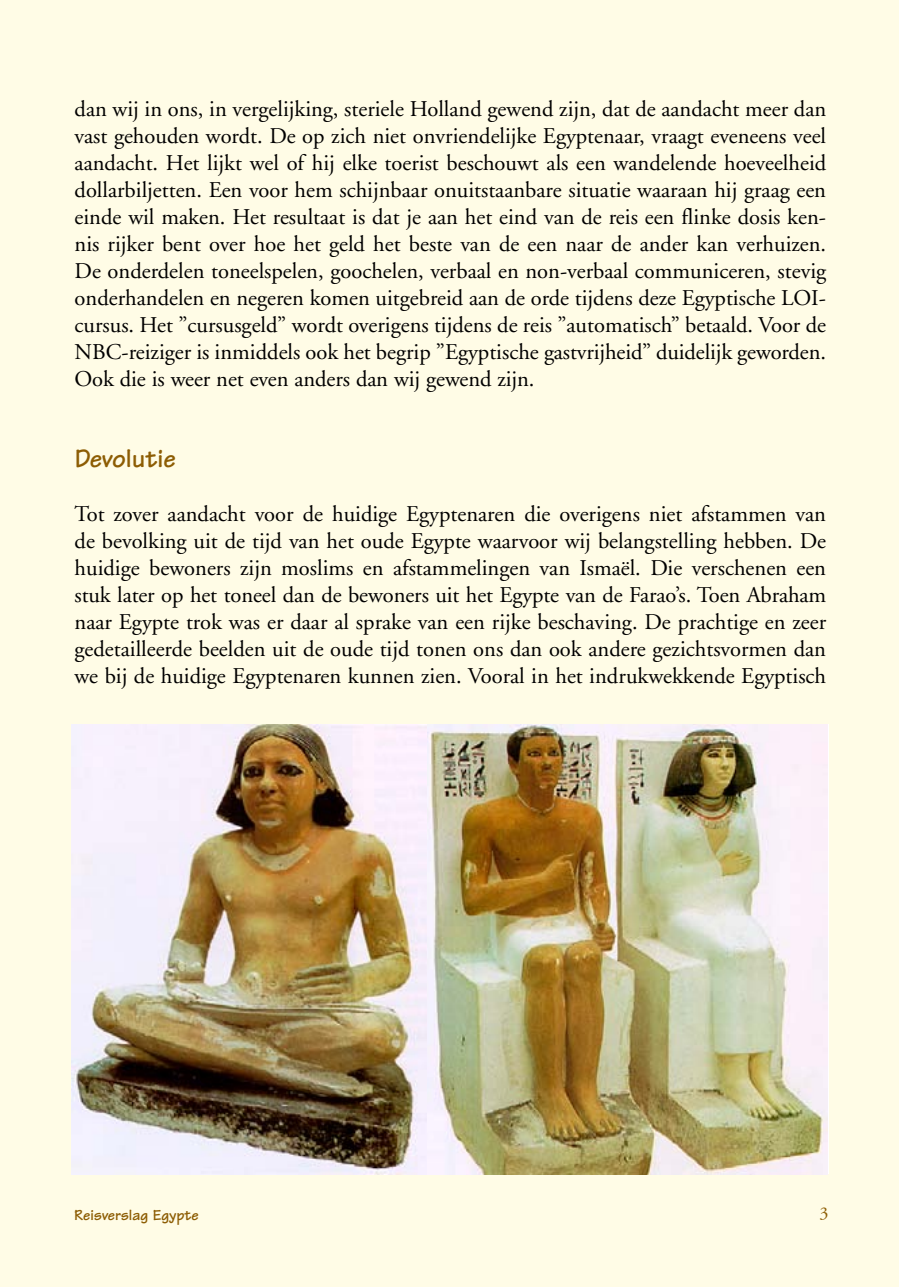
<style>
.page{position:relative;width:899px;height:1287px;background:#fffce6}
.page>*{position:absolute;margin:0;border:0;box-sizing:border-box;transform-origin:0 0}
.t1{font:700 27px "Tekton";color:#8d5d04}
.t2{font:22.5px/27px "Adobe Garamond";letter-spacing:-.005em;color:#000;text-align:justify}
.t3{font:18px "Adobe Garamond";color:#8d5d04}
.t4{font:700 15.75px "Tekton";color:#8d5d04}
</style>
<div class="page">
<img style="left:426px;top:724px;width:401px;height:450px">
<img style="left:72px;top:724px;width:354px;height:450px">
<p class="t2" style="left:75px;top:96px;width:753px">dan wij in ons, in vergelijking, steriele Holland gewend zijn, dat de aandacht meer dan vast gehouden wordt. De op zich niet onvriendelijke Egyptenaar, vraagt eveneens veel aandacht. Het lijkt wel of hij elke toerist beschouwt als een wandelende hoeveelheid dollarbiljetten. Een voor hem schijnbaar onuitstaanbare situatie waaraan hij graag een einde wil maken. Het resultaat is dat je aan het eind van de reis een flinke dosis ken&shy;nis rijker bent over hoe het geld het beste van de een naar de ander kan verhuizen.<br>De onderdelen toneelspelen, goochelen, verbaal en non-verbaal communiceren, stevig onderhandelen en negeren komen uitgebreid aan de orde tijdens deze Egyptische LOI&shy;cursus. Het ”cursusgeld” wordt overigens tijdens de reis ”automatisch” betaald. Voor de NBC-reiziger is inmiddels ook het begrip ”Egyptische gastvrijheid” duidelijk geworden.<br>Ook die is weer net even anders dan wij gewend zijn.</p>
<p class="t1" style="left:75px;top:442px;width:103px">Devolutie</p>
<p class="t2" style="left:75px;top:501px;width:753px">Tot zover aandacht voor de huidige Egyptenaren die overigens niet afstammen van de bevolking uit de tijd van het oude Egypte waarvoor wij belangstelling hebben. De huidige bewoners zijn moslims en afstammelingen van Ismaël. Die verschenen een stuk later op het toneel dan de bewoners uit het Egypte van de Farao’s. Toen Abraham naar Egypte trok was er daar al sprake van een rijke beschaving. De prachtige en zeer gedetailleerde beelden uit de oude tijd tonen ons dan ook andere gezichtsvormen dan we bij de huidige Egyptenaren kunnen zien. Vooral in het indrukwekkende Egyptisch</p>
<p class="t4" style="left:74px;top:1205px;width:126px">Reisverslag Egypte</p>
<p class="t3" style="left:819px;top:1204px;width:10px">3</p>
</div>
